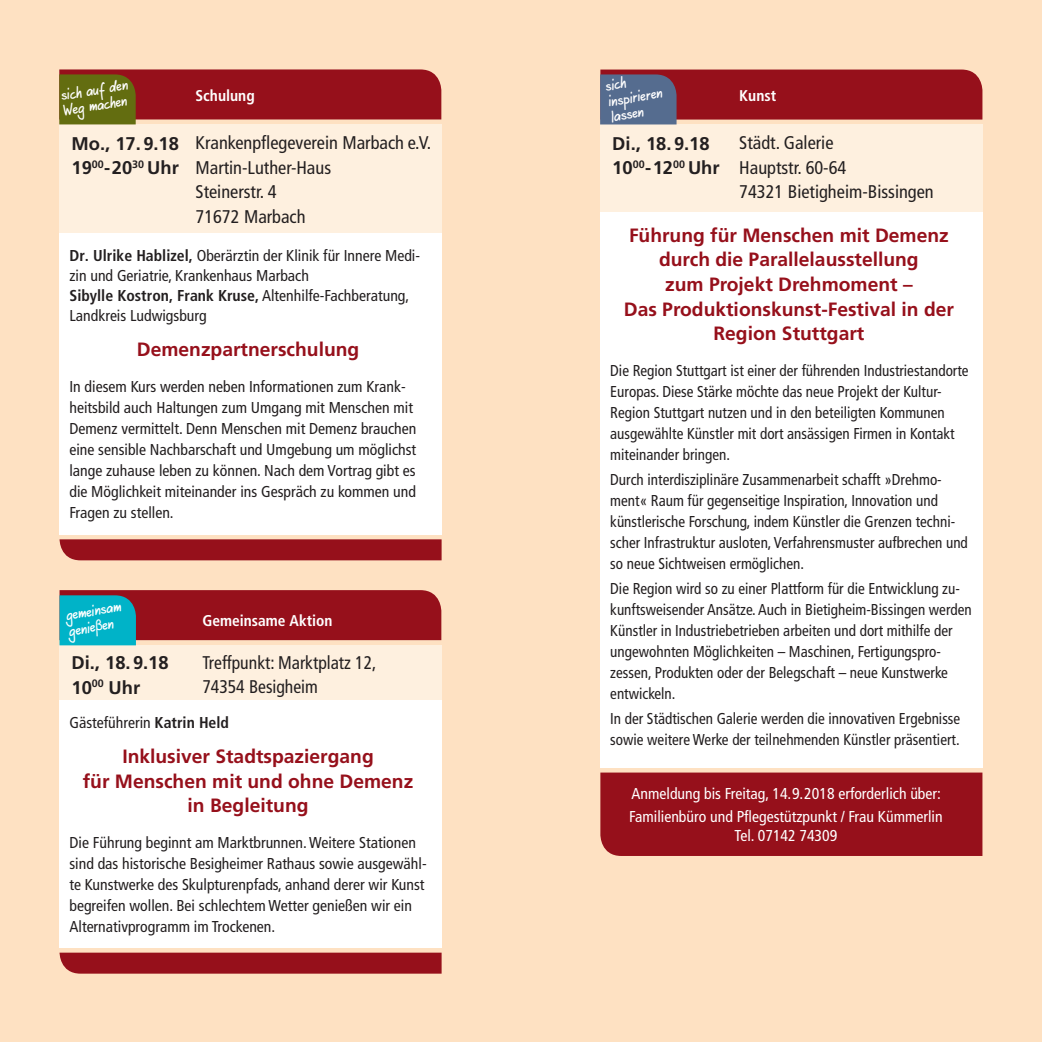
<style>
.page{position:relative;width:1042px;height:1042px;background:#fee1c2}
.page>*{position:absolute;margin:0;border:0;box-sizing:border-box;transform-origin:0 0}
.t1{font:700 19.25px/24.5px "Frutiger";color:#96101b;text-align:center}
.t2{font:condensed 18.38px/24.5px "Frutiger";color:#231f20}
.t3{font:700 18.38px/24.5px "Frutiger";color:#231f20}
.t4{font:condensed 18.38px/24.5px "Frutiger";color:#231f20;scale:.96 1}
.t5{font:condensed 15.75px/21px "Frutiger";color:#231f20;scale:.96 1}
.t6{font:condensed 15.75px/21px "Frutiger";color:#231f20}
.t7{font:condensed 15.75px/22.2px "Frutiger";color:#fff}
.t8{font:700 condensed 15.58px "Frutiger";color:#fff}
.t9{font:14px/15.8px "Agilo Handwriting";color:#fff}
.s1{font-weight:700}
</style>
<div class="page">
<div style="left:60px;top:124px;width:381px;height:109px;background:#fef0df"></div>
<div style="left:60px;top:645px;width:381px;height:55px;background:#fef0df"></div>
<div style="left:600px;top:124px;width:382px;height:88px;background:#fef0df"></div>
<div style="left:60px;top:233px;width:381px;height:301px;background:#fff"></div>
<div style="left:60px;top:700px;width:381px;height:247px;background:#fff"></div>
<div style="left:600px;top:212px;width:382px;height:555px;background:#fff"></div>
<div style="left:600px;top:772px;width:382px;height:84px;background:#96101b"></div>
<div style="left:60px;top:952px;width:381px;height:21px;background:#96101b"></div>
<div style="left:60px;top:539px;width:381px;height:21px;background:#96101b"></div>
<svg style="left:59px;top:69px;width:382px;height:55px;background:#953026"></svg>
<svg style="left:60px;top:590px;width:381px;height:55px;background:#833c46"></svg>
<svg style="left:600px;top:70px;width:382px;height:54px;background:#912f3b"></svg>
<p class="t9" style="left:60px;top:88px;width:69px;rotate:-10deg">sich auf den<br>Weg machen</p>
<p class="t3" style="left:71px;top:131px;width:109px">Mo., 17. 9.18<br>19<sup>00</sup>-20<sup>30</sup> Uhr</p>
<p class="t9" style="left:604px;top:78px;width:56px;rotate:-10deg">sich inspirieren lassen</p>
<p class="t8" style="left:195px;top:87px;width:61px">Schulung</p>
<p class="t8" style="left:739px;top:86px;width:38px">Kunst</p>
<p class="t2" style="left:195px;top:131px;width:237px">Krankenpflegeverein Marbach e.V.<br>Martin-Luther-Haus<br>Steinerstr. 4<br>71672 Marbach</p>
<p class="t3" style="left:612px;top:131px;width:109px">Di., 18. 9.18<br>10<sup>00</sup>-12<sup>00</sup> Uhr</p>
<p class="t2" style="left:739px;top:131px;width:196px">Städt. Galerie<br>Hauptstr. 60-64<br>74321 Bietigheim-Bissingen</p>
<p class="t6" style="left:69px;top:245px;width:352px;line-height:20.1px"><span class="s1">Dr. Ulrike Hablizel,</span> Oberärztin der Klinik für Innere Medi&shy;zin und Geriatrie, Krankenhaus Marbach<br><span class="s1">Sibylle Kostron, Frank Kruse,</span> Altenhilfe-Fachberatung, Landkreis Ludwigsburg</p>
<p class="t1" style="left:137px;top:337px;width:224px">Demenzpartnerschulung</p>
<p class="t6" style="left:69px;top:376px;width:348px">In diesem Kurs werden neben Informationen zum Krank&shy;heitsbild auch Haltungen zum Umgang mit Menschen mit Demenz vermittelt. Denn Menschen mit Demenz brauchen eine sensible Nachbarschaft und Umgebung um möglichst lange zuhause leben zu können. Nach dem Vortrag gibt es die Möglichkeit miteinander ins Gespräch zu kommen und Fragen zu stellen.</p>
<p class="t9" style="left:65px;top:608px;width:57px;rotate:-10deg">gemeinsam genießen</p>
<p class="t3" style="left:71px;top:650px;width:99px">Di., 18. 9.18<br>10<sup>00</sup> Uhr</p>
<p class="t8" style="left:202px;top:611px;width:131px">Gemeinsame Aktion</p>
<p class="t4" style="left:202px;top:650px;width:183px">Treffpunkt: Marktplatz 12,<br>74354 Besigheim</p>
<p class="t6" style="left:69px;top:712px;width:161px">Gästeführerin <span class="s1">Katrin Held</span></p>
<p class="t1" style="left:83px;top:744px;width:332px">Inklusiver Stadtspaziergang<br>für Menschen mit und ohne Demenz in Begleitung</p>
<p class="t6" style="left:69px;top:832px;width:359px">Die Führung beginnt am Marktbrunnen. Weitere Stationen sind das historische Besigheimer Rathaus sowie ausgewähl&shy;te Kunstwerke des Skulpturenpfads, anhand derer wir Kunst begreifen wollen. Bei schlechtem Wetter genießen wir ein Alternativprogramm im Trockenen.</p>
<p class="t1" style="left:624px;top:223px;width:332px">Führung für Menschen mit Demenz durch die Parallelausstellung<br>zum Projekt Drehmoment –<br>Das Produktionskunst-Festival in der<br>Region Stuttgart</p>
<p class="t5" style="left:610px;top:360px;width:375px">Die Region Stuttgart ist einer der führenden Industriestandorte Europas. Diese Stärke möchte das neue Projekt der Kultur-Region Stuttgart nutzen und in den beteiligten Kommunen ausgewählte Künstler mit dort ansässigen Firmen in Kontakt miteinander bringen.</p>
<p class="t5" style="left:610px;top:469px;width:374px">Durch interdisziplinäre Zusammenarbeit schafft »Drehmo&shy;ment« Raum für gegenseitige Inspiration, Innovation und künstlerische Forschung, indem Künstler die Grenzen techni&shy;scher Infrastruktur ausloten, Verfahrensmuster aufbrechen und so neue Sichtweisen ermöglichen.</p>
<p class="t5" style="left:610px;top:578px;width:378px">Die Region wird so zu einer Plattform für die Entwicklung zu&shy;kunftsweisender Ansätze. Auch in Bietigheim-Bissingen werden Künstler in Industriebetrieben arbeiten und dort mithilfe der ungewohnten Möglichkeiten – Maschinen, Fertigungspro&shy;zessen, Produkten oder der Belegschaft – neue Kunstwerke entwickeln.</p>
<p class="t5" style="left:610px;top:708px;width:366px">In der Städtischen Galerie werden die innovativen Ergebnisse sowie weitere Werke der teilnehmenden Künstler präsentiert.</p>
<p class="t7" style="left:629px;top:783px;width:315px">Anmeldung bis Freitag, 14.9.2018 erforderlich über:<br>Familienbüro und Pflegestützpunkt / Frau Kümmerlin</p>
<p class="t7" style="left:734px;top:824px;width:104px">Tel. 07142 74309</p>
</div>
